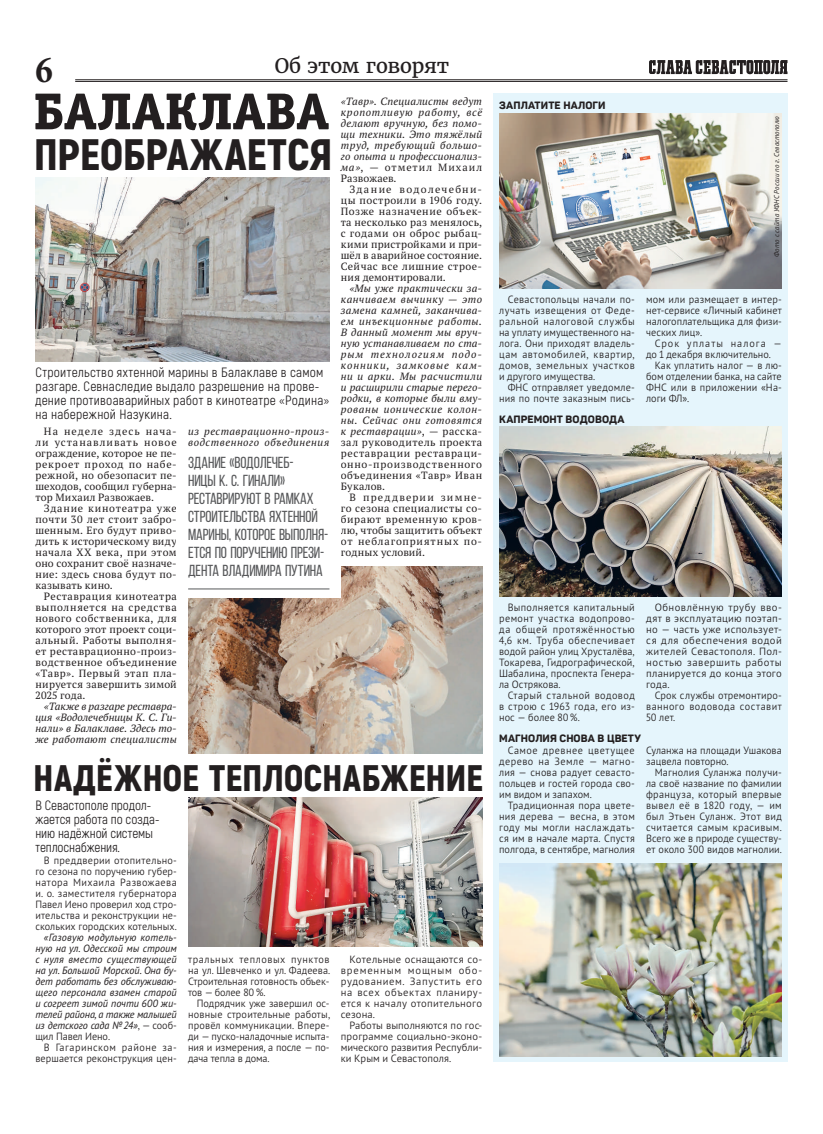
<style>
.page{position:relative;width:823px;height:1134px;background:#fff}
.page>*{position:absolute;margin:0;border:0;box-sizing:border-box;transform-origin:0 0}
.t1{font:52px "Officina Serif Extra Bold ITC";letter-spacing:.025em;color:#231f20}
.t2{font:900 44px "Akrobat";letter-spacing:-.005em;color:#231f20}
.t3{font:700 condensed 38px "Minion Pro";color:#231f20}
.t4{font:900 36.9px "Akrobat";color:#231f20}
.t5{font:20px "Merriweather";letter-spacing:-.005em;color:#231f20}
.t6{font:16px/18px "Bebas Neue";letter-spacing:-.01em;color:#57585a}
.t7{font:13.5px/13.9px "Akrobat";letter-spacing:.01em;color:#231f20}
.t8{font:300 10.5px/11px "PT Sans Pro";letter-spacing:.01em;color:#231f20;text-align:justify}
.t9{font:10.5px/11px "PT Serif Pro";letter-spacing:.025em;color:#231f20;text-align:justify}
.t10{font:italic 10.5px/11px "PT Serif Pro";letter-spacing:.035em;color:#231f20;text-align:justify}
.t11{font:italic 10.5px/11px "PT Sans Pro";letter-spacing:-.01em;color:#231f20;text-align:justify}
.t12{font:italic 10.5px/11px "PT Serif Pro";color:#231f20}
.t13{font:800 10.5px "Panton";letter-spacing:.01em;color:#231f20}
.t14{font:italic 7px "PT Sans Pro";letter-spacing:.01em;color:#231f20}
.s1{font-style:normal}
.s2{font-weight:300;font-style:normal}
</style>
<div class="page">
<svg style="left:649px;top:60px;width:138px;height:14px"></svg>
<div style="left:493px;top:94px;width:294px;height:968px;background:#e5f5fc"></div>
<img style="left:499px;top:427px;width:282px;height:169px">
<img style="left:499px;top:113px;width:282px;height:176px">
<img style="left:499px;top:864px;width:282px;height:192px">
<img style="left:35px;top:178px;width:294px;height:184px">
<img style="left:188px;top:567px;width:294px;height:187px">
<div style="left:177px;top:451px;width:163px;height:146px;background:#fff"></div>
<hr style="left:188px;top:588px;width:141px;height:1px;background:#57585a">
<img style="left:188px;top:798px;width:294px;height:148px">
<hr style="left:75px;top:80px;width:712px;height:1px;background:#231f20">
<hr style="left:75px;top:81px;width:712px;height:1px;background:#231f20">
<h3 class="t3" style="left:35px;top:47px;width:19px">6</h3>
<h3 class="t5" style="left:274px;top:54px;width:176px">Об этом говорят</h3>
<h1 class="t1" style="left:34px;top:79px;width:296px">БАЛАКЛАВА</h1>
<h2 class="t2" style="left:34px;top:126px;width:300px">ПРЕОБРАЖАЕТСЯ</h2>
<p class="t7" style="left:35px;top:365px;width:295px">Строительство яхтенной марины в Балаклаве в самом разгаре. Севнаследие выдало разрешение на прове&shy;дение противоаварийных работ в кинотеатре «Родина» на набережной Назукина.</p>
<p class="t9" style="left:35px;top:425px;width:143px;text-indent:9px">На неделе здесь нача&shy;ли устанавливать новое ограждение, которое не пе&shy;рекроет проход по набе&shy;режной, но обезопасит пе&shy;шеходов, сообщил губерна&shy;тор Михаил Развожаев.</p>
<p class="t9" style="left:35px;top:502px;width:143px;text-indent:9px">Здание кинотеатра уже почти 30 лет стоит забро&shy;шенным. Его будут приво&shy;дить к историческому виду начала XX века, при этом оно сохранит своё назначе&shy;ние: здесь снова будут по&shy;казывать кино.</p>
<p class="t9" style="left:35px;top:590px;width:143px;text-indent:9px">Реставрация кинотеатра выполняется на средства нового собственника, для которого этот проект соци&shy;альный. Работы выполня&shy;ет реставрационно-произ&shy;водственное объединение «Тавр». Первый этап пла&shy;нируется завершить зимой 2025 года.</p>
<p class="t12" style="left:35px;top:700px;width:143px;text-indent:9px">«Также в разгаре реставра&shy;ция «Водолечебницы К. С. Ги&shy;нали» в Балаклаве. Здесь то&shy;же работают специалисты</p>
<p class="t10" style="left:188px;top:425px;width:143px">из реставрационно-произ&shy;водственного объединения</p>
<h3 class="t6" style="left:188px;top:454px;width:142px">Здание «Водолечеб-<br>ницы К. С. Гинали» реставрируют в рамках строительства яхтенной марины, которое выполня&shy;ется по поручению Прези&shy;дента Владимира Путина</h3>
<p class="t10" style="left:340px;top:95px;width:143px">«Тавр». Специалисты ведут кропотливую работу, всё делают вручную, без помо&shy;щи техники. Это тяжёлый труд, требующий большо&shy;го опыта и профессионализ&shy;ма»<span class="s1">, — отметил Михаил Развожаев.</span></p>
<p class="t9" style="left:340px;top:183px;width:143px;text-indent:9px">Здание водолечебни&shy;цы построили в 1906 году.<br>Позже назначение объек&shy;та несколько раз менялось, с годами он оброс рыбац&shy;кими пристройками и при&shy;шёл в аварийное состояние.<br>Сейчас все лишние строе&shy;ния демонтировали.</p>
<p class="t10" style="left:340px;top:282px;width:143px;text-indent:9px">«Мы уже практически за&shy;канчиваем вычинку — это замена камней, заканчива&shy;ем инъекционные работы.<br>В данный момент мы вруч&shy;ную устанавливаем по ста&shy;рым технологиям подо&shy;конники, замковые кам&shy;ни и арки. Мы расчистили и расширили старые перего&shy;родки, в которые были вму&shy;рованы ионические колон&shy;ны. Сейчас они готовятся к реставрации»<span class="s1">, — расска&shy;зал руководитель проекта реставрации реставраци&shy;онно-производственного объединения «Тавр» Иван Букалов.</span></p>
<p class="t9" style="left:340px;top:491px;width:143px;text-indent:9px">В преддверии зимне&shy;го сезона специалисты со&shy;бирают временную кров&shy;лю, чтобы защитить объект от неблагоприятных по&shy;годных условий.</p>
<h3 class="t4" style="left:33px;top:754px;width:451px">НАДЁЖНОЕ ТЕПЛОСНАБЖЕНИЕ</h3>
<p class="t7" style="left:35px;top:799px;width:125px">В Севастополе продол&shy;жается работа по созда&shy;нию надёжной системы теплоснабжения.</p>
<p class="t8" style="left:35px;top:854px;width:143px;text-indent:9px">В преддверии отопительно&shy;го сезона по поручению губер&shy;натора Михаила Развожаева и. о. заместителя губернатора Павел Иено проверил ход стро&shy;ительства и реконструкции не&shy;скольких городских котельных.</p>
<p class="t11" style="left:35px;top:931px;width:143px;text-indent:9px">«Газовую модульную котель&shy;ную на ул. Одесской мы строим с нуля вместо существующей на ул. Большой Морской. Она бу&shy;дет работать без обслуживаю&shy;щего персонала взамен старой и согреет зимой почти 600 жи&shy;телей района, а также малышей из детского сада № 24»<span class="s2">, — сооб&shy;щил Павел Иено.</span></p>
<p class="t8" style="left:35px;top:1041px;width:143px;text-align:right">В Гагаринском районе за&shy;вершается реконструкция цен-</p>
<p class="t8" style="left:340px;top:953px;width:143px;text-indent:9px">Котельные оснащаются со&shy;временным мощным обо&shy;рудованием. Запустить его на всех объектах планиру&shy;ется к началу отопительного сезона.</p>
<p class="t8" style="left:340px;top:1019px;width:143px;text-indent:9px">Работы выполняются по гос&shy;программе социально-эконо&shy;мического развития Республи&shy;ки Крым и Севастополя.</p>
<p class="t8" style="left:188px;top:953px;width:143px">тральных тепловых пунктов на ул. Шевченко и ул. Фадеева.<br>Строительная готовность объек&shy;тов — более 80 %.</p>
<p class="t8" style="left:188px;top:997px;width:143px;text-indent:9px">Подрядчик уже завершил ос&shy;новные строительные работы, провёл коммуникации. Впере&shy;ди — пуско-наладочные испыта&shy;ния и измерения, а после — по&shy;дача тепла в дома.</p>
<p class="t13" style="left:499px;top:98px;width:108px">ЗАПЛАТИТЕ НАЛОГИ</p>
<p class="t14" style="left:771px;top:257px;width:142px;rotate:-90deg">Фото с сайта УФНС России по г. Севастополю</p>
<p class="t8" style="left:499px;top:293px;width:137px;text-indent:9px">Севастопольцы начали по&shy;лучать извещения от Феде&shy;ральной налоговой службы на уплату имущественного на&shy;лога. Они приходят владель&shy;цам автомобилей, квартир, домов, земельных участков и другого имущества.</p>
<p class="t8" style="left:499px;top:381px;width:137px;text-align:right">ФНС отправляет уведомле&shy;ния по почте заказным пись-</p>
<p class="t13" style="left:499px;top:412px;width:127px">КАПРЕМОНТ ВОДОВОДА</p>
<p class="t8" style="left:645px;top:293px;width:137px">мом или размещает в интер&shy;нет-сервисе «Личный кабинет налогоплательщика для физи&shy;ческих лиц».</p>
<p class="t8" style="left:645px;top:337px;width:137px;text-indent:9px">Срок уплаты налога — до 1 декабря включительно.</p>
<p class="t8" style="left:645px;top:359px;width:137px;text-indent:9px">Как уплатить налог — в лю&shy;бом отделении банка, на сайте ФНС или в приложении «На&shy;логи ФЛ».</p>
<p class="t8" style="left:499px;top:601px;width:137px;text-indent:9px">Выполняется капитальный ремонт участка водопрово&shy;да общей протяжённостью 4,6 км. Труба обеспечивает водой район улиц Хрусталёва, Токарева, Гидрографической, Шабалина, проспекта Генера&shy;ла Острякова.</p>
<p class="t8" style="left:499px;top:689px;width:137px;text-indent:9px">Старый стальной водовод в строю с 1963 года, его из&shy;нос — более 80 %.</p>
<p class="t8" style="left:645px;top:601px;width:137px;text-indent:9px">Обновлённую трубу вво&shy;дят в эксплуатацию поэтап&shy;но — часть уже использует&shy;ся для обеспечения водой жителей Севастополя. Пол&shy;ностью завершить работы планируется до конца этого года.</p>
<p class="t8" style="left:645px;top:689px;width:137px;text-indent:9px">Срок службы отремонтиро&shy;ванного водовода составит 50 лет.</p>
<p class="t13" style="left:499px;top:731px;width:143px">МАГНОЛИЯ СНОВА В ЦВЕТУ</p>
<p class="t8" style="left:499px;top:744px;width:137px;text-indent:9px">Самое древнее цветущее дерево на Земле — магно&shy;лия — снова радует севасто&shy;польцев и гостей города сво&shy;им видом и запахом.</p>
<p class="t8" style="left:499px;top:799px;width:137px;text-indent:9px">Традиционная пора цвете&shy;ния дерева — весна, в этом году мы могли наслаждать&shy;ся им в начале марта. Спустя полгода, в сентябре, магнолия</p>
<p class="t8" style="left:645px;top:744px;width:137px">Суланжа на площади Ушакова зацвела повторно.</p>
<p class="t8" style="left:645px;top:766px;width:137px;text-indent:9px">Магнолия Суланжа получи&shy;ла своё название по фамилии француза, который впервые вывел её в 1820 году, — им был Этьен Суланж. Этот вид считается самым красивым.<br>Всего же в природе существу&shy;ет около 300 видов магнолии.</p>
</div>
